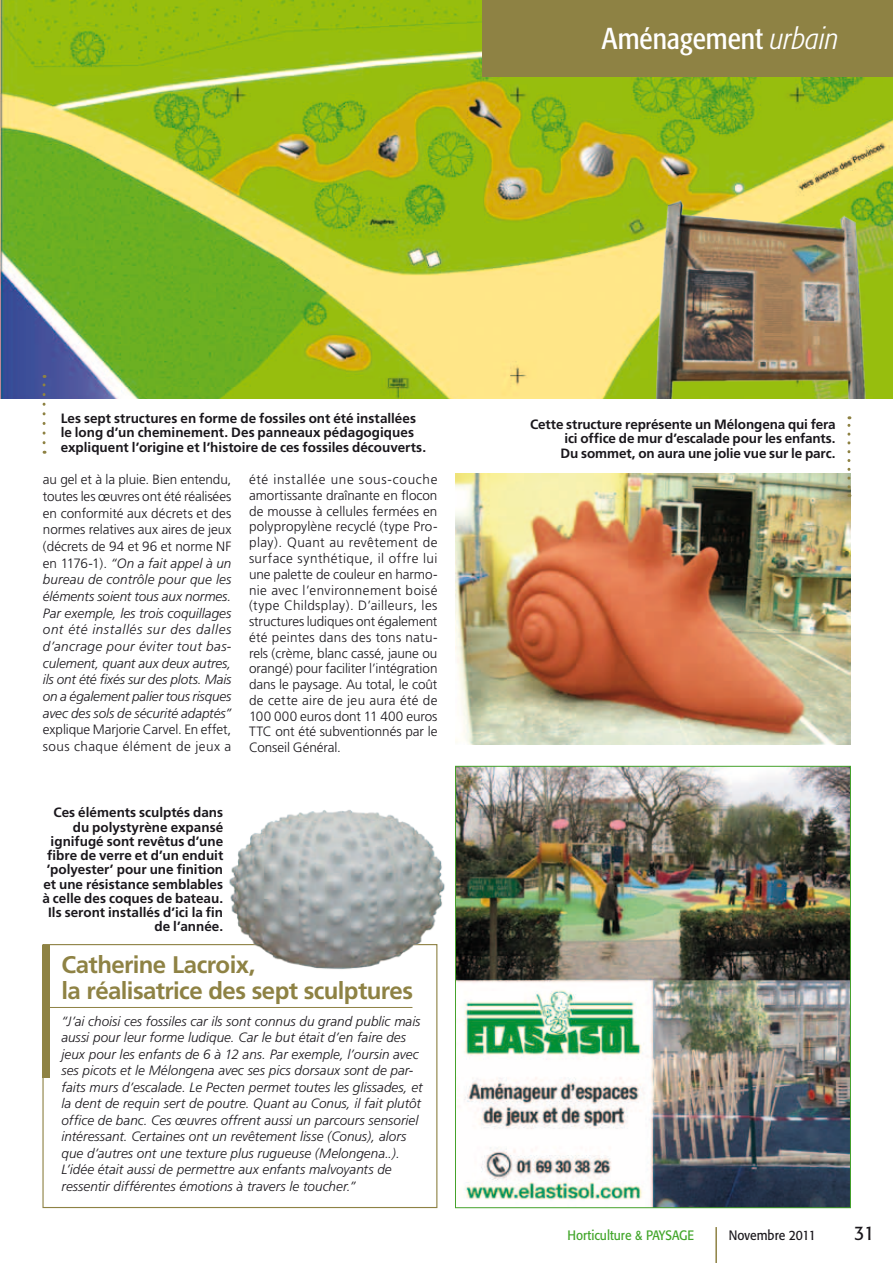
<style>
.page{position:relative;width:893px;height:1263px;background:#fff}
.page>*{position:absolute;margin:0;border:0;box-sizing:border-box;transform-origin:0 0}
.t1{font:condensed 30px "Formata";color:#fff}
.t2{font:700 24px/25.5px "Frutiger";letter-spacing:-.025em;color:#8e8244}
.t3{font:19.5px "Formata";color:#1a171c;scale:.9 1}
.t4{font:italic 300 13.5px/16.6px "Frutiger";color:#1a171c;text-align:justify}
.t5{font:300 13.5px/15.8px "Frutiger";letter-spacing:-.005em;color:#1a171c}
.t6{font:700 13.5px/14.2px "Frutiger";color:#1a171c}
.t7{font:13.5px "Formata";color:#42a62a;scale:.9 1}
.t8{font:13.5px "Formata";color:#1a171c;scale:.9 1}
.s1{font-weight:300;font-style:italic}
.s2{font-style:normal}
</style>
<div class="page">
<hr style="left:715px;top:1227px;width:2px;height:36px;background:#8e8244">
<img style="left:0;top:0;width:893px;height:399px">
<div style="left:483px;top:0;width:410px;height:77px;background:#8e8244"></div>
<img style="left:457px;top:768px;width:392px;height:438px">
<img style="left:455px;top:474px;width:395px;height:271px">
<svg style="left:43px;top:375px;width:3px;height:68px"></svg>
<svg style="left:847px;top:416px;width:3px;height:71px"></svg>
<img style="left:644px;top:154px;width:249px;height:244px">
<div style="left:43px;top:945px;width:7px;height:132px;background:#8e8244"></div>
<hr style="left:50px;top:1007px;width:362px;height:1px;background:#8e8244">
<img style="left:213px;top:795px;width:264px;height:198px">
<h1 class="t1" style="left:602px;top:21px;width:239px">Aménagement <span class="s1">urbain</span></h1>
<p class="t6" style="left:61px;top:411px;width:367px">Les sept structures en forme de fossiles ont été installées le long d’un cheminement. Des panneaux pédagogiques expliquent l’origine et l’histoire de ces fossiles découverts.</p>
<p class="t6" style="left:561px;top:417px;width:276px;text-align:justify;text-indent:-31px">Cette structure représente un Mélongena qui fera ici office de mur d’escalade pour les enfants.<br>Du sommet, on aura une jolie vue sur le parc.</p>
<p class="t4" style="left:43px;top:471px;width:190px"><span class="s2">au gel et à la pluie. Bien entendu, toutes les œuvres ont été réalisées en conformité aux décrets et des normes relatives aux aires de jeux (décrets de 94 et 96 et norme NF en 1176-1).</span> “On a fait appel à un bureau de contrôle pour que les éléments soient tous aux normes.<br>Par exemple, les trois coquillages ont été installés sur des dalles d’ancrage pour éviter tout bas&shy;culement, quant aux deux autres, ils ont été fixés sur des plots. Mais on a également palier tous risques avec des sols de sécurité adaptés”</p>
<p class="t5" style="left:43px;top:721px;width:190px;line-height:16.6px">explique Marjorie Carvel. En effet, sous chaque élément de jeux a</p>
<p class="t5" style="left:249px;top:472px;width:190px;text-align:justify">été installée une sous-couche amortissante draînante en flocon de mousse à cellules fermées en polypropylène recyclé (type Pro&shy;play). Quant au revêtement de surface synthétique, il offre lui une palette de couleur en harmo&shy;nie avec l’environnement boisé (type Childsplay). D’ailleurs, les structures ludiques ont également été peintes dans des tons natu&shy;rels (crème, blanc cassé, jaune ou orangé) pour faciliter l’intégration dans le paysage. Au total, le coût de cette aire de jeu aura été de 100 000 euros dont 11 400 euros TTC ont été subventionnés par le Conseil Général.</p>
<p class="t6" style="left:42px;top:805px;width:182px;text-align:right">Ces éléments sculptés dans du polystyrène expansé ignifugé sont revêtus d’une fibre de verre et d’un enduit ’polyester’ pour une finition et une résistance semblables à celle des coques de bateau.<br>Ils seront installés d’ici la fin de l’année.</p>
<h2 class="t2" style="left:61px;top:952px;width:353px">Catherine Lacroix,<br>la réalisatrice des sept sculptures</h2>
<p class="t4" style="left:61px;top:1012px;width:363px;text-align:left">“J’ai choisi ces fossiles car ils sont connus du grand public mais aussi pour leur forme ludique. Car le but était d’en faire des jeux pour les enfants de 6 à 12 ans. Par exemple, l’oursin avec ses picots et le Mélongena avec ses pics dorsaux sont de par&shy;faits murs d’escalade. Le Pecten permet toutes les glissades, et la dent de requin sert de poutre. Quant au Conus, il fait plutôt office de banc. Ces œuvres offrent aussi un parcours sensoriel intéressant. Certaines ont un revêtement lisse (Conus), alors que d’autres ont une texture plus rugueuse (Melongena..).<br>L’idée était aussi de permettre aux enfants malvoyants de ressentir différentes émotions à travers le toucher.”</p>
<p class="t7" style="left:568px;top:1226px;width:142px">Horticulture &amp; PAYSAGE</p>
<p class="t8" style="left:729px;top:1226px;width:98px">Novembre 2011</p>
<h3 class="t3" style="left:854px;top:1221px;width:24px">31</h3>
</div>
